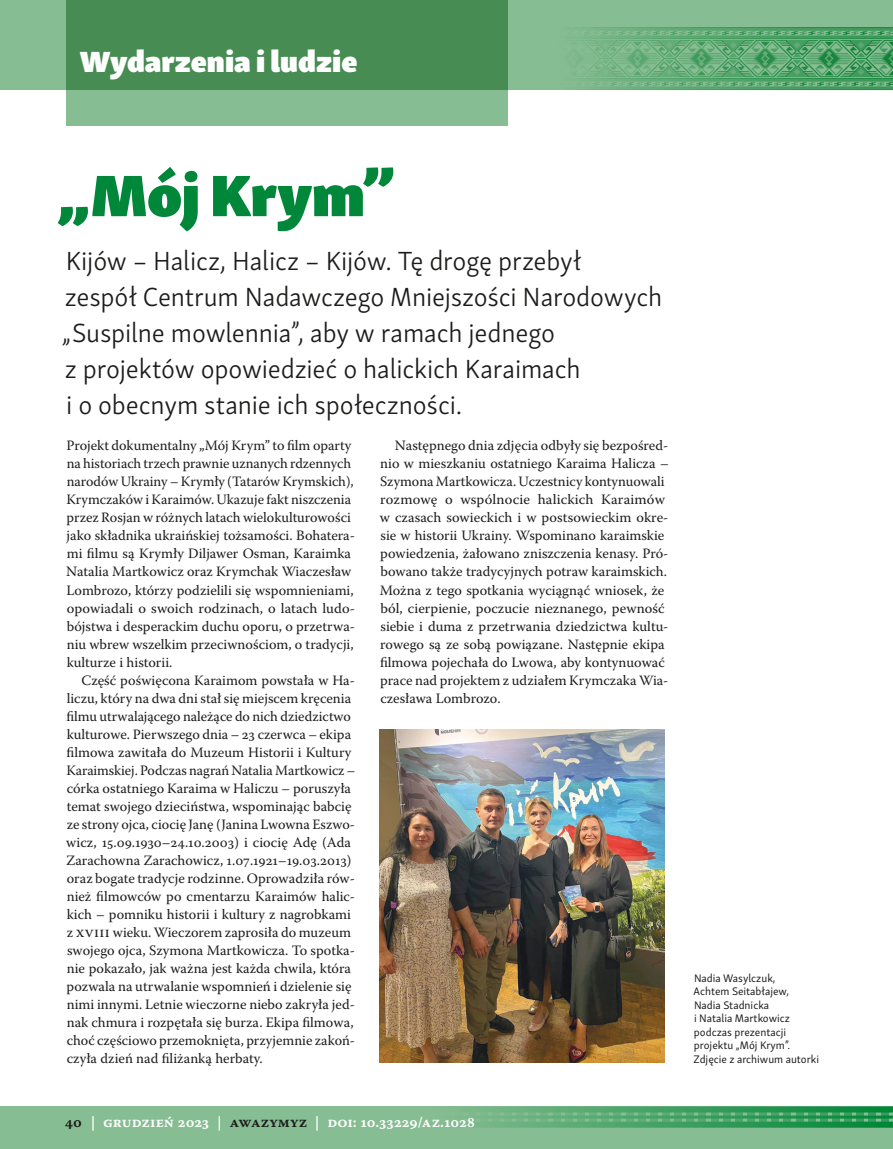
<style>
.page{position:relative;width:893px;height:1149px;background:#fff}
.page>*{position:absolute;margin:0;border:0;box-sizing:border-box;transform-origin:0 0}
.title_2{font:60px "Skolar Sans PE Bl";color:#008739}
.t1{font:30px "Skolar Sans PE Bl";letter-spacing:.005em;color:#fff}
.lead{font:300 27px/36px "Skolar Sans PE";letter-spacing:-.005em;color:#1c1c1b}
.pagina{font:15px "Warnock Pro Semibold Capt";color:#fff}
.p4_narrow{font:14.25px/18px "Warnock Pro";color:#1c1c1b}
.p4_narrow_noind{font:14.25px/18px "Warnock Pro";color:#1c1c1b}
.t2{font:11.25px/13.5px "Skolar Sans PE";color:#1c1c1b}
.s1{font-size:15.3px}
.s2{color:#1c1c1b}
</style>
<div class="page">
<div style="left:0;top:0;width:893px;height:90px;background:#87bd92"></div>
<div style="left:0;top:1106px;width:893px;height:42px;background:#87bd92"></div>
<svg style="left:465px;top:1106px;width:428px;height:21px;background:#4ca56a"></svg>
<svg style="left:66px;top:0;width:442px;height:126px;background:#5a9b66"></svg>
<svg style="left:446px;top:27px;width:447px;height:63px"></svg>
<img style="left:380px;top:729px;width:285px;height:333px">
<h2 class="t1" style="left:80px;top:35px;width:279px">Wydarzenia i ludzie</h2>
<p class="title_2" style="left:59px;top:141px;width:337px">„Mój Krym”</p>
<p class="lead" style="left:62px;top:241px;width:601px">Kijów – Halicz, Halicz – Kijów. Tę drogę przebył<br>zespół Centrum Nadawczego Mniejszości Narodowych „Suspilne mowlennia”, aby w ramach jednego<br>z projektów opowiedzieć o halickich Karaimach<br>i o obecnym stanie ich społeczności.</p>
<p class="p4_narrow_noind" style="left:66px;top:436px;width:290px">Projekt dokumentalny „Mój Krym” to film oparty na historiach trzech prawnie uznanych rdzennych narodów Ukrainy – Krymły (Tatarów Krymskich), Krymczaków i Karaimów. Ukazuje fakt niszczenia przez Rosjan w różnych latach wielokulturowości jako składnika ukraińskiej tożsamości. Bohatera&shy;mi filmu są Krymły Diljawer Osman, Karaimka Natalia Martkowicz oraz Krymchak Wiaczesław Lombrozo, którzy podzielili się wspomnieniami, opowiadali o swoich rodzinach, o latach ludo&shy;bójstwa i desperackim duchu oporu, o przetrwa&shy;niu wbrew wszelkim przeciwnościom, o tradycji, kulturze i historii.</p>
<p class="p4_narrow" style="left:66px;top:670px;width:291px;text-indent:15px">Część poświęcona Karaimom powstała w Ha&shy;liczu, który na dwa dni stał się miejscem kręcenia filmu utrwalającego należące do nich dziedzictwo kulturowe. Pierwszego dnia – 23 czerwca – ekipa filmowa zawitała do Muzeum Historii i Kultury Karaimskiej. Podczas nagrań Natalia Martkowicz – córka ostatniego Karaima w Haliczu – poruszyła temat swojego dzieciństwa, wspominając babcię ze strony ojca, ciocię Janę (Janina Lwowna Eszwo&shy;wicz, 15.09.1930–24.10.2003) i ciocię Adę (Ada Zarachowna Zarachowicz, 1.07.1921–19.03.2013) oraz bogate tradycje rodzinne. Oprowadziła rów&shy;nież filmowców po cmentarzu Karaimów halic&shy;kich – pomniku historii i kultury z nagrobkami z <span class="s1">XVIII</span> wieku. Wieczorem zaprosiła do muzeum swojego ojca, Szymona Martkowicza. To spotka&shy;nie pokazało, jak ważna jest każda chwila, która pozwala na utrwalanie wspomnień i dzielenie się nimi innymi. Letnie wieczorne niebo zakryła jed&shy;nak chmura i rozpętała się burza. Ekipa filmowa, choć częściowo przemoknięta, przyjemnie zakoń&shy;czyła dzień nad filiżanką herbaty.</p>
<p class="p4_narrow" style="left:380px;top:436px;width:290px;text-indent:15px">Następnego dnia zdjęcia odbyły się bezpośred&shy;nio w mieszkaniu ostatniego Karaima Halicza – Szymona Martkowicza. Uczestnicy kontynuowali rozmowę o wspólnocie halickich Karaimów w czasach sowieckich i w postsowieckim okre&shy;sie w historii Ukrainy. Wspominano karaimskie powiedzenia, żałowano zniszczenia kenasy. Pró&shy;bowano także tradycyjnych potraw karaimskich.<br>Można z tego spotkania wyciągnąć wniosek, że ból, cierpienie, poczucie nieznanego, pewność siebie i duma z przetrwania dziedzictwa kultu&shy;rowego są ze sobą powiązane. Następnie ekipa filmowa pojechała do Lwowa, aby kontynuować prace nad projektem z udziałem Krymczaka Wia&shy;czesława Lombrozo.</p>
<p class="pagina" style="left:65px;top:1112px;width:411px"><span class="s2">40</span> | grudzień 2023 | <span class="s2">AWAZYMYZ</span> | DOI: 10.33229/az.1028</p>
<p class="t2" style="left:693px;top:970px;width:127px">Nadia Wasylczuk,<br>Achtem Seitabłajew,<br>Nadia Stadnicka<br>i Natalia Martkowicz podczas prezentacji projektu „Mój Krym”.<br>Zdjęcie z archiwum autorki</p>
</div>
